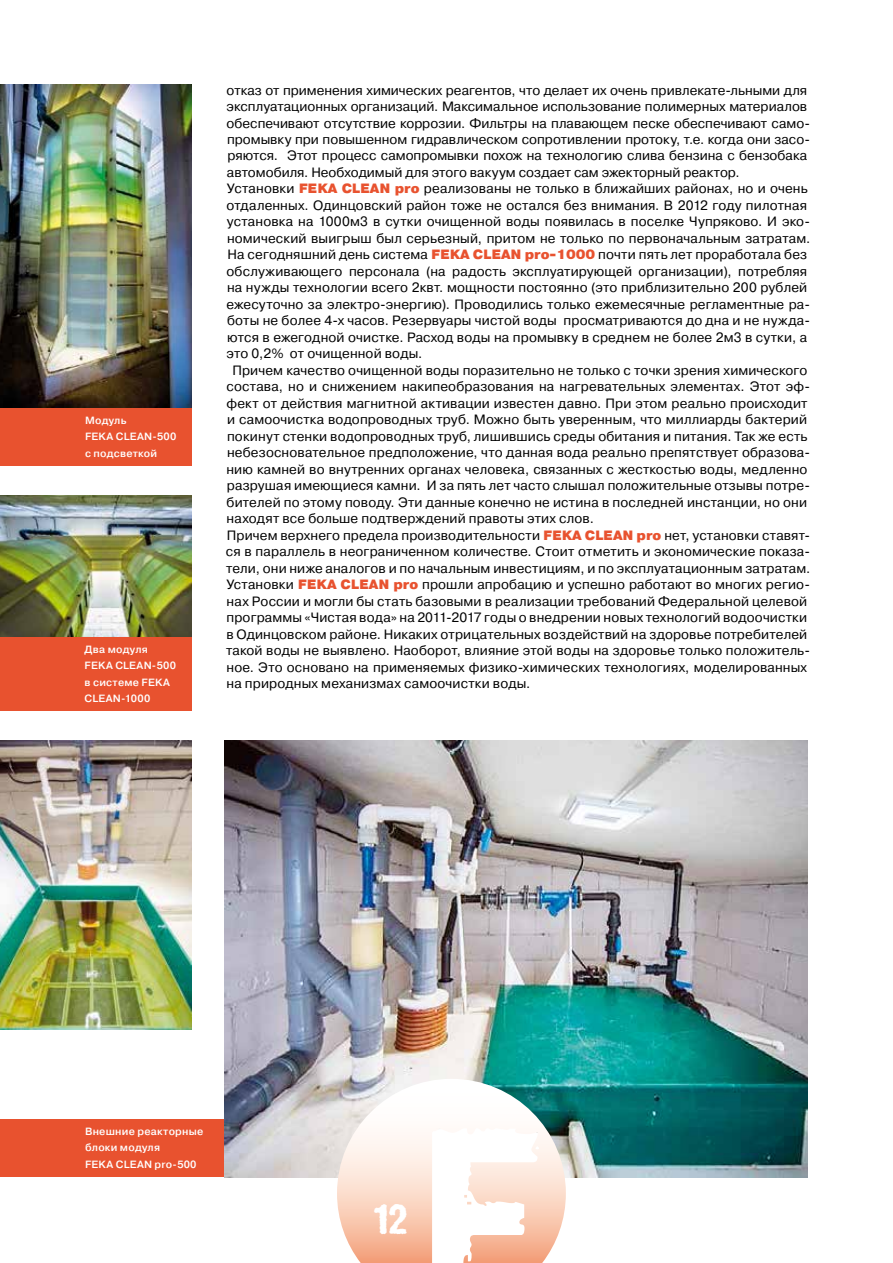
<style>
.page{position:relative;width:893px;height:1263px;background:#fff}
.page>*{position:absolute;margin:0;border:0;box-sizing:border-box;transform-origin:0 0}
.t1{font:42px "Hermes Rough C";color:#fff}
.t2{font:13.5px "Pragmatica";letter-spacing:.01em;color:#000}
.t3{font:500 10.5px/16.5px "Pragmatica";letter-spacing:.025em;color:#fff}
.s1{font-weight:900;color:#e8522f}
</style>
<div class="page">
<div style="left:0;top:1119px;width:234px;height:57px;background:#e8522f"></div>
<img style="left:225px;top:741px;width:583px;height:437px">
<svg style="left:337px;top:1122px;width:218px;height:141px"></svg>
<img style="left:0;top:84px;width:192px;height:324px">
<div style="left:0;top:408px;width:192px;height:57px;background:#e8522f"></div>
<img style="left:0;top:741px;width:192px;height:288px">
<img style="left:0;top:496px;width:192px;height:141px">
<div style="left:0;top:637px;width:191px;height:73px;background:#e8522f"></div>
<p class="t3" style="left:85px;top:412px;width:93px">Модуль<br>FEKA CLEAN-500 с подсветкой</p>
<p class="t3" style="left:85px;top:640px;width:93px">Два модуля<br>FEKA CLEAN-500 в системе FEKA<br>CLEAN-1000</p>
<p class="t2" style="left:226px;top:82px;width:582px">отказ от применения химических реагентов, что делает их очень привлекате-льными для</p>
<p class="t2" style="left:227px;top:98px;width:582px">эксплуатационных организаций. Максимальное использование полимерных материалов</p>
<p class="t2" style="left:226px;top:115px;width:585px">обеспечивают отсутствие коррозии. Фильтры на плавающем песке обеспечивают само-</p>
<p class="t2" style="left:227px;top:131px;width:584px">промывку при повышенном гидравлическом сопротивлении протоку, т.е. когда они засо-</p>
<p class="t2" style="left:227px;top:148px;width:581px">ряются. Этот процесс самопромывки похож на технологию слива бензина с бензобака</p>
<p class="t2" style="left:227px;top:164px;width:514px">автомобиля. Необходимый для этого вакуум создает сам эжекторный реактор.</p>
<p class="t2" style="left:227px;top:181px;width:582px">Установки <span class="s1">FEKA CLEAN pro</span> реализованы не только в ближайших районах, но и очень</p>
<p class="t2" style="left:226px;top:197px;width:582px">отдаленных. Одинцовский район тоже не остался без внимания. В 2012 году пилотная</p>
<p class="t2" style="left:227px;top:214px;width:584px">установка на 1000м3 в сутки очищенной воды появилась в поселке Чупряково. И эко-</p>
<p class="t2" style="left:227px;top:230px;width:585px">номический выигрыш был серьезный, притом не только по первоначальным затратам.</p>
<p class="t2" style="left:227px;top:246px;width:581px">На сегодняшний день система <span class="s1">FEKA CLEAN pro-1000</span> почти пять лет проработала без</p>
<p class="t2" style="left:226px;top:263px;width:582px">обслуживающего персонала (на радость эксплуатирующей организации), потребляя</p>
<p class="t2" style="left:227px;top:279px;width:582px">на нужды технологии всего 2квт. мощности постоянно (это приблизительно 200 рублей</p>
<p class="t2" style="left:226px;top:296px;width:585px">ежесуточно за электро-энергию). Проводились только ежемесячные регламентные ра-</p>
<p class="t2" style="left:227px;top:312px;width:584px">боты не более 4-х часов. Резервуары чистой воды просматриваются до дна и не нужда-</p>
<p class="t2" style="left:227px;top:329px;width:582px">ются в ежегодной очистке. Расход воды на промывку в среднем не более 2м3 в сутки, а</p>
<p class="t2" style="left:227px;top:345px;width:197px">это 0,2% от очищенной воды.</p>
<p class="t2" style="left:232px;top:362px;width:576px">Причем качество очищенной воды поразительно не только с точки зрения химического</p>
<p class="t2" style="left:226px;top:378px;width:585px">состава, но и снижением накипеобразования на нагревательных элементах. Этот эф-</p>
<p class="t2" style="left:226px;top:395px;width:583px">фект от действия магнитной активации известен давно. При этом реально происходит</p>
<p class="t2" style="left:227px;top:411px;width:582px">и самоочистка водопроводных труб. Можно быть уверенным, что миллиарды бактерий</p>
<p class="t2" style="left:227px;top:428px;width:582px">покинут стенки водопроводных труб, лишившись среды обитания и питания. Так же есть</p>
<p class="t2" style="left:227px;top:444px;width:584px">небезосновательное предположение, что данная вода реально препятствует образова-</p>
<p class="t2" style="left:226px;top:461px;width:582px">нию камней во внутренних органах человека, связанных с жесткостью воды, медленно</p>
<p class="t2" style="left:227px;top:477px;width:585px">разрушая имеющиеся камни. И за пять лет часто слышал положительные отзывы потре-</p>
<p class="t2" style="left:227px;top:494px;width:582px">бителей по этому поводу. Эти данные конечно не истина в последней инстанции, но они</p>
<p class="t2" style="left:226px;top:510px;width:369px">находят все больше подтверждений правоты этих слов.</p>
<p class="t2" style="left:227px;top:527px;width:585px">Причем верхнего предела производительности <span class="s1">FEKA CLEAN pro</span> нет, установки ставят-</p>
<p class="t2" style="left:226px;top:543px;width:586px">ся в параллель в неограниченном количестве. Стоит отметить и экономические показа-</p>
<p class="t2" style="left:226px;top:560px;width:586px">тели, они ниже аналогов и по начальным инвестициям, и по эксплуатационным затратам.</p>
<p class="t2" style="left:226px;top:576px;width:585px">Установки <span class="s1">FEKA CLEAN pro</span> прошли апробацию и успешно работают во многих регио-</p>
<p class="t2" style="left:226px;top:593px;width:582px">нах России и могли бы стать базовыми в реализации требований Федеральной целевой</p>
<p class="t2" style="left:226px;top:609px;width:582px">программы «Чистая вода» на 2011-2017 годы о внедрении новых технологий водоочистки</p>
<p class="t2" style="left:226px;top:626px;width:582px">в Одинцовском районе. Никаких отрицательных воздействий на здоровье потребителей</p>
<p class="t2" style="left:226px;top:642px;width:585px">такой воды не выявлено. Наоборот, влияние этой воды на здоровье только положитель-</p>
<p class="t2" style="left:226px;top:659px;width:582px">ное. Это основано на применяемых физико-химических технологиях, моделированных</p>
<p class="t2" style="left:226px;top:675px;width:305px">на природных механизмах самоочистки воды.</p>
<p class="t3" style="left:85px;top:1123px;width:120px">Внешние реакторные блоки модуля<br>FEKA CLEAN pro-500</p>
<h1 class="t1" style="left:374px;top:1195px;width:35px">12</h1>
</div>
